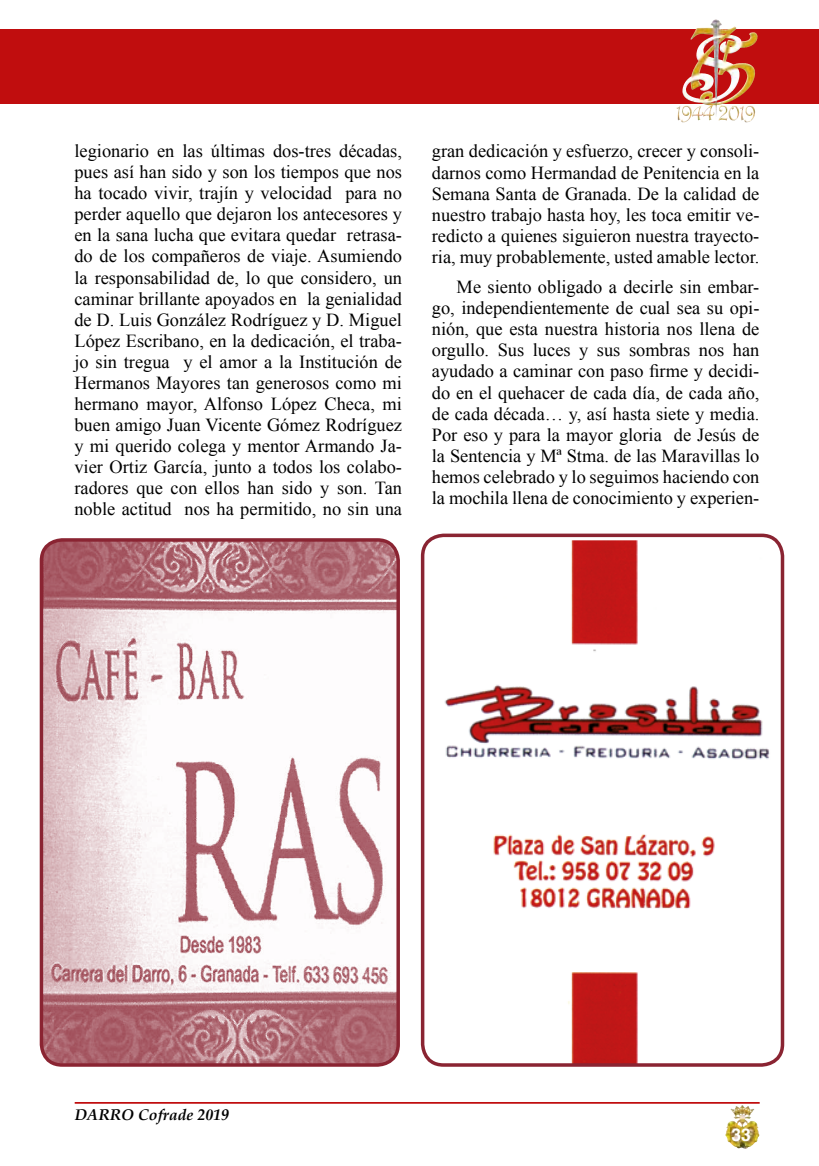
<style>
.page{position:relative;width:819px;height:1166px;background:#fff}
.page>*{position:absolute;margin:0;border:0;box-sizing:border-box;transform-origin:0 0}
.t1{font:18.38px/21px "Times New Roman";color:#000;text-align:justify}
.t2{font:700 17.5px "Helvetica";color:#fff}
.t3{font:italic 700 15.75px "Palatino";color:#000}
</style>
<div class="page">
<svg style="left:730px;top:1106px;width:11px;height:11px"></svg>
<hr style="left:75px;top:1102px;width:684px;height:2px;background:#c00d0e">
<div style="left:0;top:30px;width:819px;height:74px;background:#c00d0e"></div>
<img style="left:432px;top:540px;width:342px;height:522px">
<div style="left:421px;top:533px;width:363px;height:534px;border:4px solid #8a2432;border-radius:21px"></div>
<img style="left:41px;top:542px;width:355px;height:523px">
<div style="left:40px;top:538px;width:360px;height:529px;border:3px solid #8a2432;border-radius:21px"></div>
<img style="left:690px;top:19px;width:25px;height:29px">
<p class="t1" style="left:74px;top:140px;width:329px">legionario en las últimas dos-tres décadas, pues así han sido y son los tiempos que nos ha tocado vivir, trajín y velocidad para no perder aquello que dejaron los antecesores y en la sana lucha que evitara quedar retrasa&shy;do de los compañeros de viaje. Asumiendo la responsabilidad de, lo que considero, un caminar brillante apoyados en la genialidad de D. Luis González Rodríguez y D. Miguel López Escribano, en la dedicación, el traba&shy;jo sin tregua y el amor a la Institución de Hermanos Mayores tan generosos como mi hermano mayor, Alfonso López Checa, mi buen amigo Juan Vicente Gómez Rodríguez y mi querido colega y mentor Armando Ja&shy;vier Ortiz García, junto a todos los colabo&shy;radores que con ellos han sido y son. Tan noble actitud nos ha permitido, no sin una</p>
<p class="t1" style="left:432px;top:141px;width:329px">gran dedicación y esfuerzo, crecer y consoli&shy;darnos como Hermandad de Penitencia en la Semana Santa de Granada. De la calidad de nuestro trabajo hasta hoy, les toca emitir ve&shy;redicto a quienes siguieron nuestra trayecto&shy;ria, muy probablemente, usted amable lector.</p>
<p class="t1" style="left:432px;top:276px;width:329px;text-indent:25px">Me siento obligado a decirle sin embar&shy;go, independientemente de cual sea su opi&shy;nión, que esta nuestra historia nos llena de orgullo. Sus luces y sus sombras nos han ayudado a caminar con paso firme y decidi&shy;do en el quehacer de cada día, de cada año, de cada década… y, así hasta siete y media.<br>Por eso y para la mayor gloria de Jesús de la Sentencia y Mª Stma. de las Maravillas lo hemos celebrado y lo seguimos haciendo con la mochila llena de conocimiento y experien-</p>
<p class="t3" style="left:75px;top:1102px;width:156px">DARRO Cofrade 2019</p>
<p class="t2" style="left:731px;top:1120px;width:21px">33</p>
</div>
